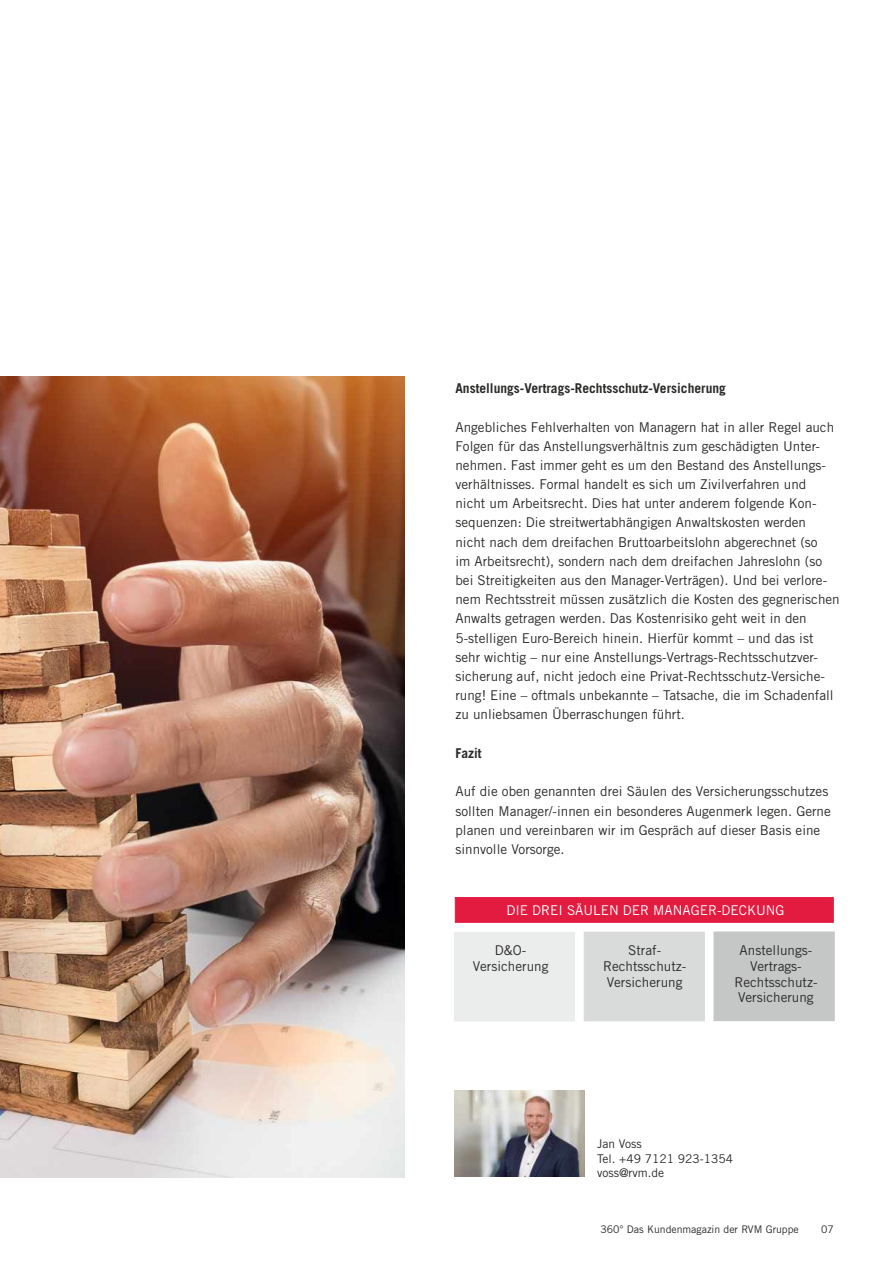
<style>
.page{position:relative;width:893px;height:1263px;background:#fff}
.page>*{position:absolute;margin:0;border:0;box-sizing:border-box;transform-origin:0 0}
.t1{font:13.5px/19.2px "Trade Gothic LT";color:#2b2a29;text-align:center}
.t2{font:700 13.5px "Trade Gothic LT";color:#2b2a29}
.t3{font:13.5px "Trade Gothic LT";color:#fefefe}
.t4{font:12px/14.2px "Trade Gothic LT";color:#2b2a29}
.t5{font:10.5px "Trade Gothic LT";color:#2b2a29}
</style>
<div class="page">
<img style="left:455px;top:1090px;width:129px;height:87px">
<div style="left:454px;top:897px;width:380px;height:26px;background:#e41b41"></div>
<div style="left:454px;top:932px;width:121px;height:90px;background:#ebecec"></div>
<div style="left:583px;top:931px;width:122px;height:91px;background:#d9dada"></div>
<div style="left:713px;top:931px;width:122px;height:90px;background:#c5c6c6"></div>
<img style="left:0;top:376px;width:405px;height:801px">
<p class="t2" style="left:455px;top:383px;width:272px">Anstellungs-Vertrags-Rechtsschutz-Versicherung</p>
<p class="t1" style="left:455px;top:418px;width:386px;text-align:left">Angebliches Fehlverhalten von Managern hat in aller Regel auch Folgen für das Anstellungsverhältnis zum geschädigten Unter&shy;nehmen. Fast immer geht es um den Bestand des Anstellungs&shy;verhältnisses. Formal handelt es sich um Zivilverfahren und nicht um Arbeitsrecht. Dies hat unter anderem folgende Kon&shy;sequenzen: Die streitwertabhängigen Anwaltskosten werden<br>nicht nach dem dreifachen Bruttoarbeitslohn abgerechnet (so<br>im Arbeitsrecht), sondern nach dem dreifachen Jahreslohn (so bei Streitigkeiten aus den Manager-Verträgen). Und bei verlore&shy;nem Rechtsstreit müssen zusätzlich die Kosten des gegnerischen Anwalts getragen werden. Das Kostenrisiko geht weit in den 5-stelligen Euro-Bereich hinein. Hierfür kommt – und das ist sehr wichtig – nur eine Anstellungs-Vertrags-Rechtsschutzver&shy;sicherung auf, nicht jedoch eine Privat-Rechtsschutz-Versiche&shy;rung! Eine – oftmals unbekannte – Tatsache, die im Schadenfall zu unliebsamen Überraschungen führt.</p>
<p class="t2" style="left:455px;top:748px;width:28px">Fazit</p>
<p class="t1" style="left:455px;top:783px;width:377px;text-align:left">Auf die oben genannten drei Säulen des Versicherungsschutzes sollten Manager/-innen ein besonderes Augenmerk legen. Gerne planen und vereinbaren wir im Gespräch auf dieser Basis eine sinnvolle Vorsorge.</p>
<p class="t3" style="left:506px;top:905px;width:280px">DIE DREI SÄULEN DER MANAGER-DECKUNG</p>
<p class="t1" style="left:473px;top:943px;width:77px;line-height:16px">D&amp;O-<br>Versicherung</p>
<p class="t1" style="left:603px;top:944px;width:85px;line-height:16px">Straf-<br>Rechtsschutz-<br>Versicherung</p>
<p class="t1" style="left:734px;top:943px;width:85px;line-height:16px">Anstellungs-<br>Vertrags-<br>Rechtsschutz-<br>Versicherung</p>
<p class="t4" style="left:597px;top:1138px;width:138px">Jan Voss<br>Tel. +49 7121 923-1354 voss@rvm.de</p>
<p class="t5" style="left:600px;top:1225px;width:200px">360° Das Kundenmagazin der RVM Gruppe</p>
<p class="t5" style="left:821px;top:1225px;width:14px">07</p>
</div>
